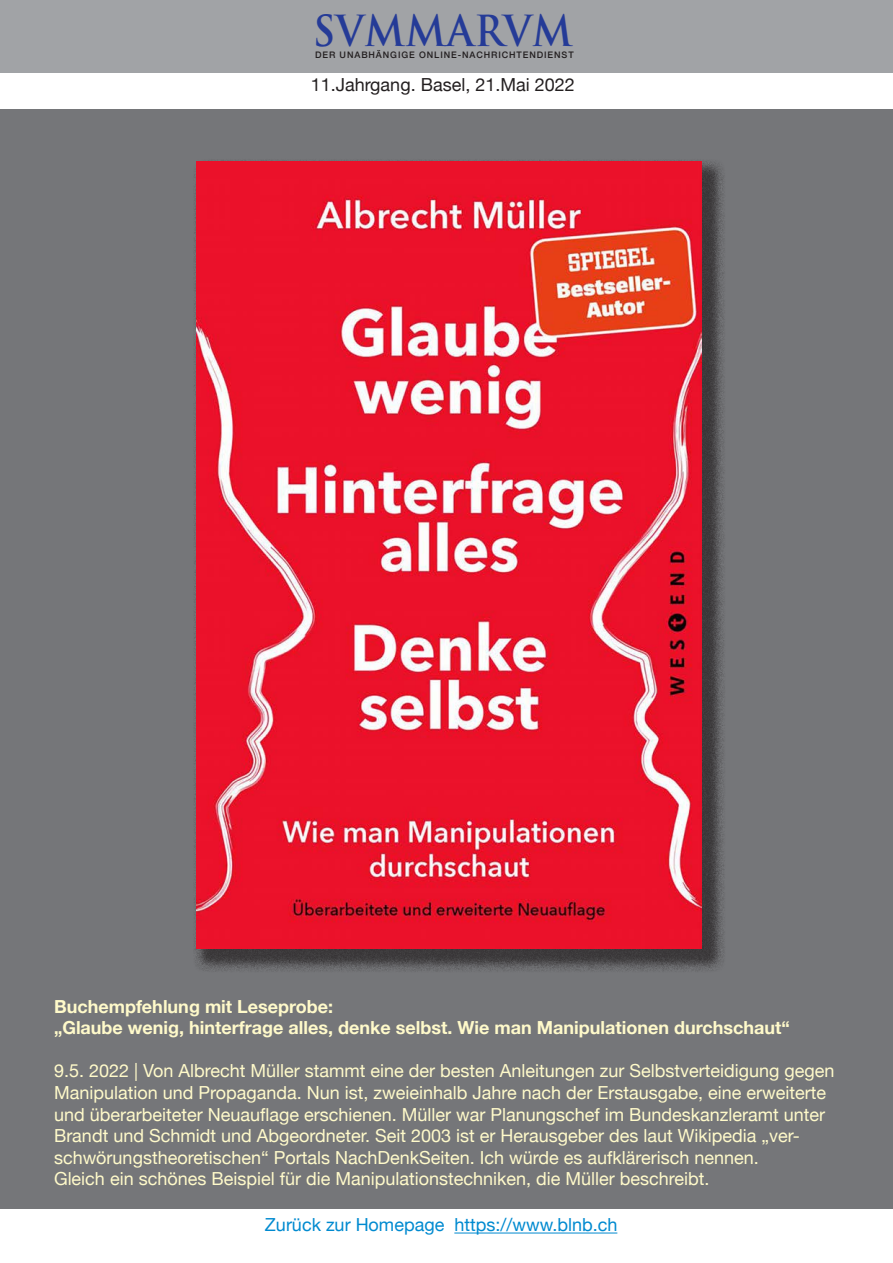
<style>
.page{position:relative;width:893px;height:1263px;background:#fff}
.page>*{position:absolute;margin:0;border:0;box-sizing:border-box;transform-origin:0 0}
.t1{font:700 41.7px "Trajan Pro";letter-spacing:.01em;color:#253b97;scale:.93 1}
.t2{font:18px/21.6px "Helvetica Neue";color:#fffaca}
.t3{font:700 18px "Helvetica Neue";color:#fffaca}
.t4{font:18px "Helvetica Neue";color:#008ad0}
.t5{font:18px "Helvetica Neue";color:#231f20}
.t6{font:500 9px "Helvetica Neue";letter-spacing:.1em;color:#231f20}
</style>
<div class="page">
<hr style="left:454px;top:1232px;width:163px;height:1px;background:#008ad0">
<div style="left:0;top:1px;width:893px;height:72px;background:#a1a3a6"></div>
<div style="left:0;top:109px;width:893px;height:1100px;background:#757679"></div>
<div style="left:193px;top:158px;width:533px;height:815px;background:#231f20;opacity:.75"></div>
<img style="left:196px;top:162px;width:505px;height:787px">
<h1 class="t1" style="left:313px;top:5px;width:281px">SVMMARVM</h1>
<p class="t6" style="left:315px;top:47px;width:260px">DER UNABHÄNGIGE ONLINE-NACHRICHTENDIENST</p>
<p class="t5" style="left:311px;top:72px;width:265px">11.Jahrgang. Basel, 21.Mai 2022</p>
<p class="t3" style="left:54px;top:992px;width:281px">Buchempfehlung mit Leseprobe:</p>
<p class="t3" style="left:54px;top:1014px;width:737px">„Glaube wenig, hinterfrage alles, denke selbst. Wie man Manipulationen durchschaut“</p>
<p class="t2" style="left:54px;top:1061px;width:782px">9.5. 2022 | Von Albrecht Müller stammt eine der besten Anleitungen zur Selbstverteidigung gegen Manipulation und Propaganda. Nun ist, zweieinhalb Jahre nach der Erstausgabe, eine erweiterte und überarbeiteter Neuauflage erschienen. Müller war Planungschef im Bundeskanzleramt unter Brandt und Schmidt und Abgeordneter. Seit 2003 ist er Herausgeber des laut Wikipedia „ver&shy;schwörungstheoretischen“ Portals NachDenkSeiten. Ich würde es aufklärerisch nennen.</p>
<p class="t2" style="left:54px;top:1169px;width:657px">Gleich ein schönes Beispiel für die Manipulationstechniken, die Müller beschreibt.</p>
<p class="t4" style="left:265px;top:1212px;width:354px">Zurück zur Homepage https://www.blnb.ch</p>
</div>
